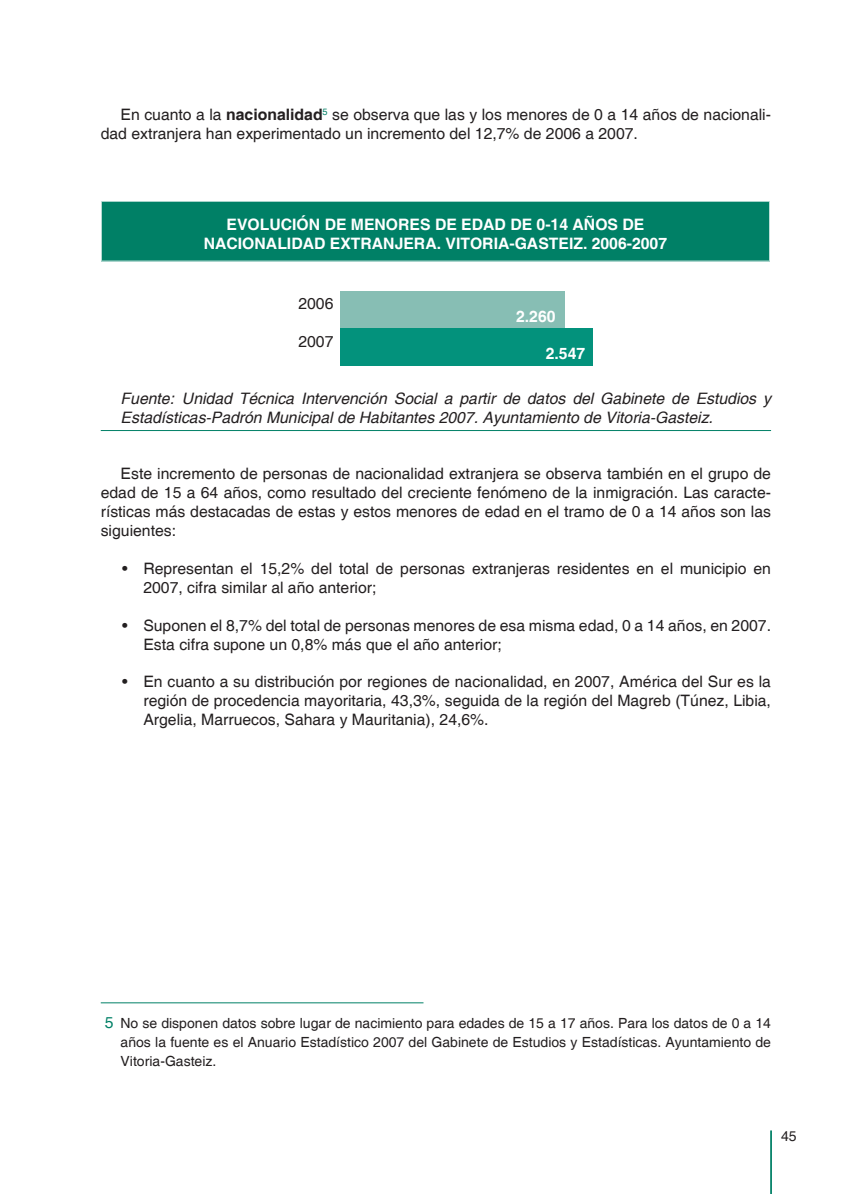
<style>
.page{position:relative;width:847px;height:1194px;background:#fff}
.page>*{position:absolute;margin:0;border:0;box-sizing:border-box;transform-origin:0 0}
.t1{font:15.75px/18.9px "Helvetica";color:#231f20}
.t2{font:italic 15.75px/18.9px "Helvetica";color:#231f20}
.t3{font:700 15.75px "Helvetica";color:#fff}
.t4{font:14px/19.2px "Helvetica";color:#231f20;text-align:justify}
.s1{font-weight:700}
.s2{font-size:15.75px;color:#008066}
</style>
<div class="page">
<hr style="left:769px;top:1130px;width:2px;height:63px;background:#008066">
<hr style="left:101px;top:430px;width:669px;height:1px;background:#008066">
<div style="left:101px;top:201px;width:668px;height:60px;background:#008066"></div>
<hr style="left:101px;top:201px;width:668px;height:1px;background:#fff">
<hr style="left:101px;top:201px;width:1px;height:60px;background:#fff">
<div style="left:340px;top:291px;width:224px;height:38px;background:#87beb4"></div>
<div style="left:340px;top:328px;width:253px;height:38px;background:#03927c"></div>
<hr style="left:101px;top:1002px;width:322px;height:1px;background:#008066">
<p class="t1" style="left:101px;top:106px;width:671px;text-indent:20px">En cuanto a la <span class="s1">nacionalidad</span><sup>5</sup> se observa que las y los menores de 0 a 14 años de nacionali&shy;dad extranjera han experimentado un incremento del 12,7% de 2006 a 2007.</p>
<p class="t3" style="left:226px;top:215px;width:137px">EVOLUCIÓN DE MENORES</p>
<p class="t3" style="left:435px;top:215px;width:161px">DE EDAD DE 0-14 AÑOS</p>
<p class="t3" style="left:622px;top:215px;width:11px">DE</p>
<p class="t3" style="left:204px;top:233px;width:34px">NACION</p>
<p class="t3" style="left:266px;top:233px;width:129px">ALIDAD EXTRANJER</p>
<p class="t3" style="left:425px;top:233px;width:40px">A. VITORI</p>
<p class="t3" style="left:498px;top:233px;width:50px">A-GASTEI</p>
<p class="t3" style="left:573px;top:233px;width:95px">Z. 2006-2007</p>
<p class="t1" style="left:298px;top:295px;width:37px">2006</p>
<p class="t1" style="left:298px;top:332px;width:37px">2007</p>
<p class="t3" style="left:516px;top:307px;width:41px">2.260</p>
<p class="t3" style="left:545px;top:343px;width:41px">2.547</p>
<p class="t2" style="left:121px;top:389px;width:651px">Fuente: Unidad Técnica Intervención Social a partir de datos del Gabinete de Estudios y<br>Estadísticas-Padrón Municipal de Habitantes 2007. Ayuntamiento de Vitoria-Gasteiz.</p>
<p class="t1" style="left:101px;top:465px;width:671px;text-align:justify;text-indent:20px">Este incremento de personas de nacionalidad extranjera se observa también en el grupo de edad de 15 a 64 años, como resultado del creciente fenómeno de la inmigración. Las caracte&shy;rísticas más destacadas de estas y estos menores de edad en el tramo de 0 a 14 años son las siguientes:</p>
<p class="t1" style="left:143px;top:559px;width:629px;text-indent:-21px">• Representan el 15,2% del total de personas extranjeras residentes en el municipio en<br>2007, cifra similar al año anterior;</p>
<p class="t1" style="left:143px;top:616px;width:629px;text-indent:-21px">• Suponen el 8,7% del total de personas menores de esa misma edad, 0 a 14 años, en 2007.<br>Esta cifra supone un 0,8% más que el año anterior;</p>
<p class="t1" style="left:143px;top:673px;width:628px;text-align:justify;text-indent:-21px">• En cuanto a su distribución por regiones de nacionalidad, en 2007, América del Sur es la región de procedencia mayoritaria, 43,3%, seguida de la región del Magreb (Túnez, Libia, Argelia, Marruecos, Sahara y Mauritania), 24,6%.</p>
<p class="t4" style="left:121px;top:1013px;width:651px;text-indent:-16px"><span class="s2">5</span> No se disponen datos sobre lugar de nacimiento para edades de 15 a 17 años. Para los datos de 0 a 14 años la fuente es el Anuario Estadístico 2007 del Gabinete de Estudios y Estadísticas. Ayuntamiento de Vitoria-Gasteiz.</p>
<p class="t4" style="left:780px;top:1126px;width:17px">45</p>
</div>
